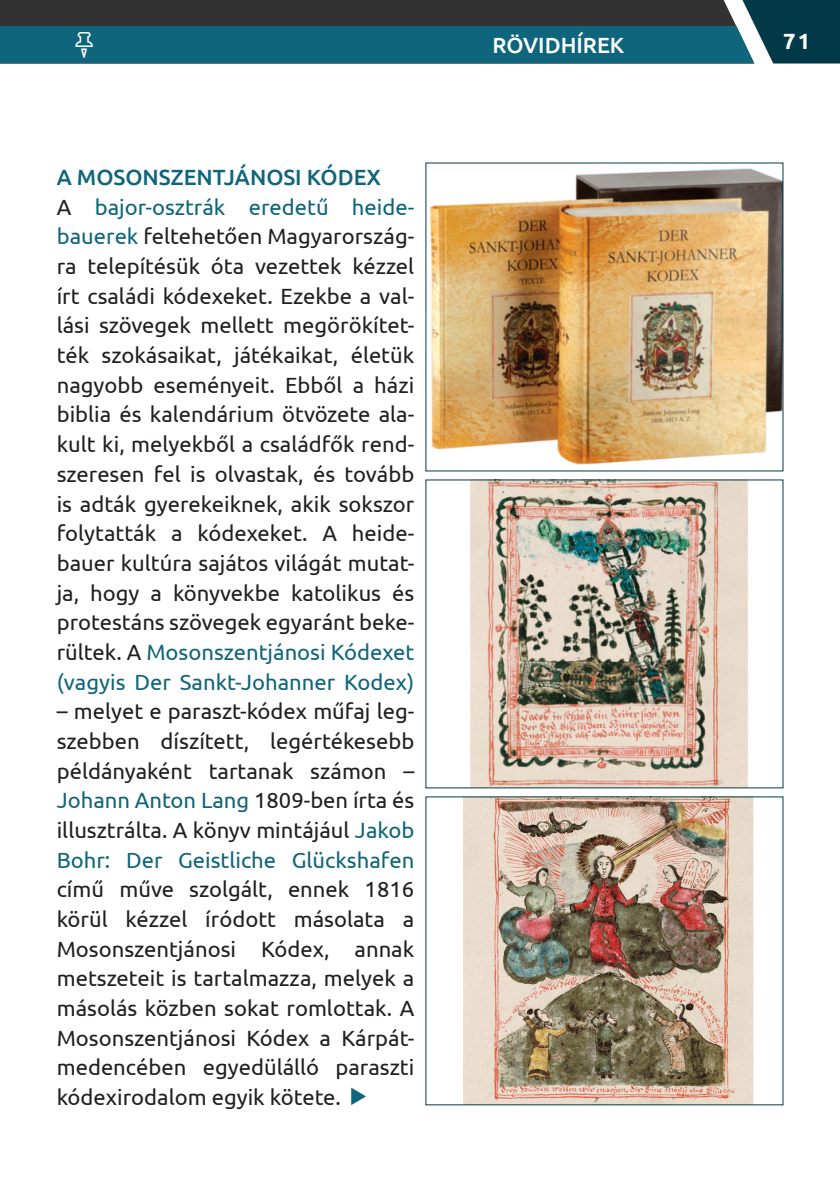
<style>
.page{position:relative;width:840px;height:1191px;background:#fff}
.page>*{position:absolute;margin:0;border:0;box-sizing:border-box;transform-origin:0 0}
.Eke_alap_bekezdesnel{font:22px/29.6px "Ubuntu";color:#231f20;text-align:justify}
.Eke_alap_bekezdesnel-2{font:500 22px "Ubuntu";color:#0f657b}
.t1{font:500 22px "Ubuntu";color:#fff}
.t2{font:700 22px "Ubuntu";color:#fff}
.s1{color:#0f657b}
</style>
<div class="page">
<svg style="left:351px;top:1087px;width:15px;height:18px"></svg>
<img style="left:429px;top:168px;width:351px;height:297px">
<img style="left:470px;top:482px;width:278px;height:304px">
<img style="left:463px;top:798px;width:291px;height:305px">
<hr style="left:0;top:170px;width:1px;height:142px;background:#0f657b">
<svg style="left:0;top:0;width:839px;height:63px;background:#1f525e"></svg>
<p class="Eke_alap_bekezdesnel-2" style="left:57px;top:163px;width:325px">A MOSONSZENTJÁNOSI KÓDEX</p>
<p class="Eke_alap_bekezdesnel" style="left:57px;top:191px;width:359px">A <span class="s1">bajor-osztrák eredetű heide&shy;bauerek</span> feltehetően Magyarország&shy;ra telepítésük óta vezettek kézzel írt családi kódexeket. Ezekbe a val&shy;lási szövegek mellett megörökítet&shy;ték szokásaikat, játékaikat, életük nagyobb eseményeit. Ebből a házi biblia és kalendárium ötvözete ala&shy;kult ki, melyekből a családfők rend&shy;szeresen fel is olvastak, és tovább is adták gyerekeiknek, akik sokszor folytatták a kódexeket. A heide&shy;bauer kultúra sajátos világát mutat&shy;ja, hogy a könyvekbe katolikus és protestáns szövegek egyaránt beke&shy;rültek. A <span class="s1">Mosonszentjánosi Kódexet (vagyis Der Sankt-Johanner Kodex)</span></p>
<p class="Eke_alap_bekezdesnel" style="left:57px;top:696px;width:359px">– melyet e paraszt-kódex műfaj leg&shy;szebben díszített, legértékesebb példányaként tartanak számon – <span class="s1">Johann Anton Lang</span> 1809-ben írta és illusztrálta. A könyv mintájául <span class="s1">Jakob Bohr: Der Geistliche Glückshafen </span>című műve szolgált, ennek 1816 körül kézzel íródott másolata a Mosonszentjánosi Kódex, annak metszeteit is tartalmazza, melyek a másolás közben sokat romlottak. A Mosonszentjánosi Kódex a Kárpát&shy;medencében egyedülálló paraszti kódexirodalom egyik kötete.</p>
<p class="t1" style="left:492px;top:31px;width:133px">RÖVIDHÍREK</p>
<p class="t2" style="left:782px;top:28px;width:28px">71</p>
</div>
